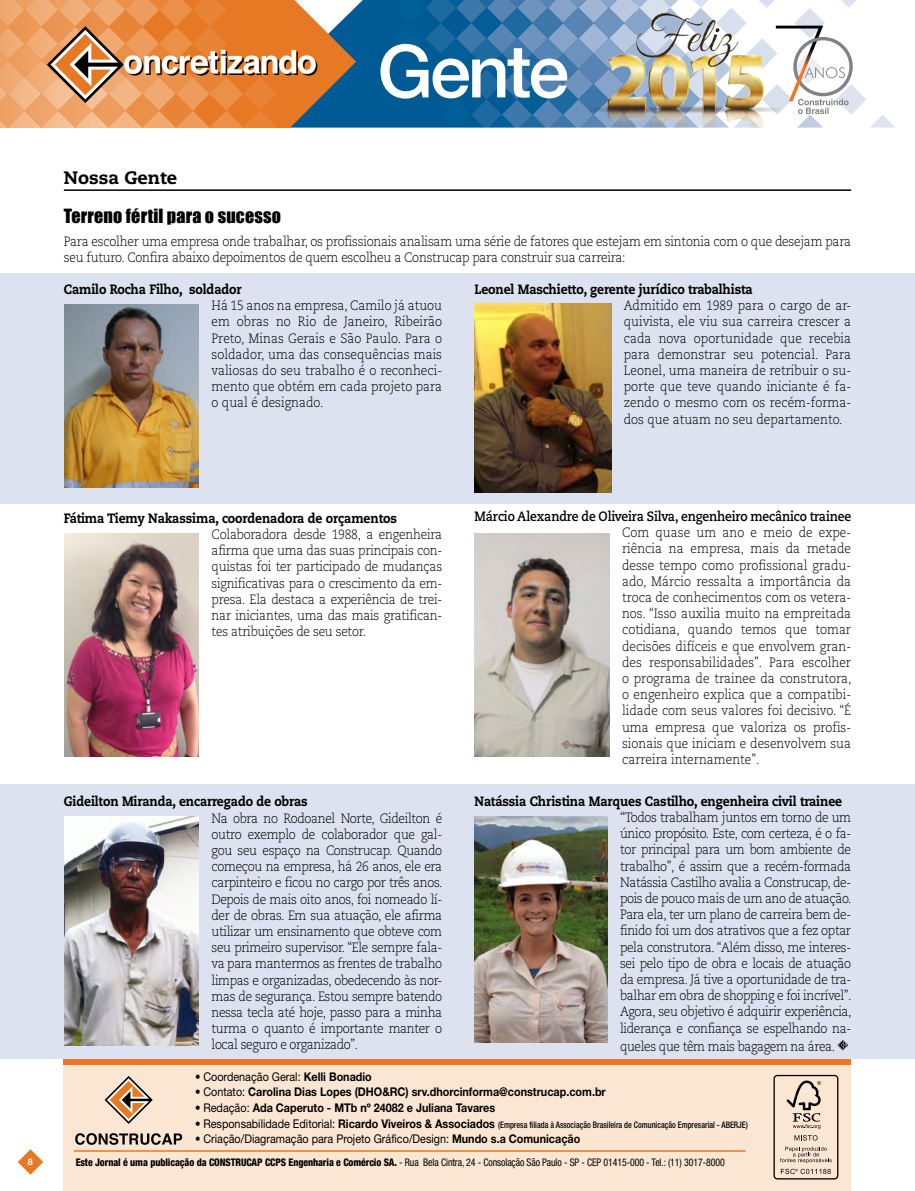
<style>
.page{position:relative;width:915px;height:1191px;background:#fff}
.page>*{position:absolute;margin:0;border:0;box-sizing:border-box;transform-origin:0 0}
.t1{font:500 73.2px "Helvetica Neue LT";letter-spacing:-.04em;color:#fff}
.t2{font:18px "Impact";letter-spacing:.01em;color:#000}
.t3{font:800 18px "Caecilia LT Std";color:#000}
.t4{font:300 13.5px/16.2px "Caecilia LT Std";letter-spacing:-.02em;color:#000;text-align:justify;scale:.9 1}
.t5{font:800 13.5px "Caecilia LT Std";letter-spacing:-.01em;color:#000;scale:.9 1}
.t6{font:700 13.5px "Caecilia LT Std";letter-spacing:-.01em;color:#000;scale:.9 1}
.t7{font:700 12px "Helvetica Neue LT";color:#000;scale:.9 1}
.t8{font:12px "Helvetica Neue LT";color:#000;scale:.9 1}
.t9{font:condensed 10.5px "Helvetica Neue LT";letter-spacing:-.01em;color:#000;scale:.94 1}
.t10{font:500 condensed 9px "Helvetica Neue LT Std";color:#000;scale:.9 1}
.t11{font:700 9px "Helvetica Neue LT";color:#fff}
.s1{font-weight:700}
.s2{font-weight:400}
.s3{font-family:"Helvetica Neue LT";font-weight:400;font-stretch:normal;font-size:12px}
.s4{font-family:"Helvetica Neue LT";font-weight:700;font-stretch:normal;font-size:12px}
.s5{font-weight:800}
</style>
<div class="page">
<svg style="left:18px;top:1149px;width:25px;height:25px"></svg>
<div style="left:0;top:274px;width:914px;height:230px;background:#dce2ef"></div>
<div style="left:0;top:785px;width:914px;height:274px;background:#dce2ef"></div>
<svg style="left:837px;top:1039px;width:11px;height:11px"></svg>
<img style="left:64px;top:817px;width:135px;height:228px">
<div style="left:63px;top:1064px;width:787px;height:127px;background:#fbe6d4"></div>
<div style="left:63px;top:1059px;width:787px;height:5px;background:#e77925"></div>
<svg style="left:773px;top:1074px;width:65px;height:105px"></svg>
<div style="left:232px;top:0;width:402px;height:128px;background:#005a93"></div>
<hr style="left:64px;top:189px;width:786px;height:2px;background:#000">
<hr style="left:74px;top:1150px;width:671px;height:1px;background:#e77925">
<svg style="left:0;top:0;width:356px;height:128px;background:#d6915c"></svg>
<img style="left:474px;top:534px;width:135px;height:222px">
<img style="left:64px;top:305px;width:135px;height:183px">
<img style="left:64px;top:534px;width:135px;height:222px">
<img style="left:474px;top:303px;width:137px;height:189px">
<img style="left:474px;top:817px;width:133px;height:225px">
<svg style="left:75px;top:1133px;width:107px;height:11px"></svg>
<svg style="left:105px;top:1076px;width:48px;height:48px"></svg>
<svg style="left:395px;top:0;width:501px;height:128px"></svg>
<h1 class="t1" style="left:377px;top:28px;width:193px">Gente</h1>
<h2 class="t3" style="left:64px;top:166px;width:115px">Nossa Gente</h2>
<h2 class="t2" style="left:64px;top:202px;width:218px">Terreno fértil para o sucesso</h2>
<p class="t4" style="left:64px;top:234px;width:875px">Para escolher uma empresa onde trabalhar, os profissionais analisam uma série de fatores que estejam em sintonia com o que desejam para seu futuro. Confira abaixo depoimentos de quem escolheu a Construcap para construir sua carreira:</p>
<p class="t5" style="left:64px;top:281px;width:199px">Camilo Rocha Filho, soldador</p>
<p class="t4" style="left:211px;top:298px;width:258px">Há 15 anos na empresa, Camilo já atuou em obras no Rio de Janeiro, Ribeirão Preto, Minas Gerais e São Paulo. Para o soldador, uma das consequências mais valiosas do seu trabalho é o reconheci&shy;mento que obtém em cada projeto para o qual é designado.</p>
<p class="t5" style="left:474px;top:281px;width:310px">Leonel Maschietto, gerente jurídico trabalhista</p>
<p class="t4" style="left:623px;top:298px;width:254px">Admitido em 1989 para o cargo de ar&shy;quivista, ele viu sua carreira crescer a cada nova oportunidade que recebia para demonstrar seu potencial. Para Leonel, uma maneira de retribuir o su&shy;porte que teve quando iniciante é fa&shy;zendo o mesmo com os recém-forma&shy;dos que atuam no seu departamento.</p>
<p class="t11" style="left:28px;top:1156px;width:7px">8</p>
<p class="t5" style="left:64px;top:509px;width:371px">Fátima Tiemy Nakassima, coordenadora de orçamentos</p>
<p class="t4" style="left:211px;top:526px;width:257px">Colaboradora desde 1988, a engenheira afirma que uma das suas principais con&shy;quistas foi ter participado de mudanças significativas para o crescimento da em&shy;presa. Ela destaca a experiência de trei&shy;nar iniciantes, uma das mais gratifican&shy;tes atribuições de seu setor.</p>
<p class="t5" style="left:64px;top:793px;width:272px">Gideilton Miranda, encarregado de obras</p>
<p class="t4" style="left:211px;top:810px;width:258px">Na obra no Rodoanel Norte, Gideilton é outro exemplo de colaborador que gal&shy;gou seu espaço na Construcap. Quando começou na empresa, há 26 anos, ele era carpinteiro e ficou no cargo por três anos.<br>Depois de mais oito anos, foi nomeado lí&shy;der de obras. Em sua atuação, ele afirma utilizar um ensinamento que obteve com seu primeiro supervisor. “Ele sempre fala&shy;va para mantermos as frentes de trabalho limpas e organizadas, obedecendo às nor&shy;mas de segurança. Estou sempre batendo nessa tecla até hoje, passo para a minha turma o quanto é importante manter o local seguro e organizado”.</p>
<p class="t6" style="left:474px;top:508px;width:420px">Márcio Alexandre de Oliveira Silva, engenheiro mecânico trainee</p>
<p class="t4" style="left:622px;top:525px;width:256px">Com quase um ano e meio de expe&shy;riência na empresa, mais da metade desse tempo como profissional gradu&shy;ado, Márcio ressalta a importância da troca de conhecimentos com os vetera&shy;nos. “Isso auxilia muito na empreitada cotidiana, quando temos que tomar decisões difíceis e que envolvem gran&shy;des responsabilidades”. Para escolher o programa de trainee da construtora, o engenheiro explica que a compatibi&shy;lidade com seus valores foi decisivo. “É uma empresa que valoriza os profis&shy;sionais que iniciam e desenvolvem sua carreira internamente”.</p>
<p class="t5" style="left:474px;top:792px;width:410px">Natássia Christina Marques Castilho, engenheira civil trainee</p>
<p class="t4" style="left:620px;top:809px;width:259px">“Todos trabalham juntos em torno de um único propósito. Este, com certeza, é o fa&shy;tor principal para um bom ambiente de trabalho”, é assim que a recém-formada Natássia Castilho avalia a Construcap, de&shy;pois de pouco mais de um ano de atuação.<br>Para ela, ter um plano de carreira bem de&shy;finido foi um dos atrativos que a fez optar pela construtora. “Além disso, me interes&shy;sei pelo tipo de obra e locais de atuação da empresa. Já tive a oportunidade de tra&shy;balhar em obra de shopping e foi incrível”.<br>Agora, seu objetivo é adquirir experiência, liderança e confiança se espelhando na-</p>
<p class="t4" style="left:620px;top:1038px;width:240px">queles que têm mais bagagem na área.</p>
<p class="t8" style="left:195px;top:1069px;width:198px">• Coordenação Geral: <span class="s1">Kelli Bonadio</span></p>
<p class="t7" style="left:195px;top:1084px;width:458px"><span class="s2">• Contato:</span> Carolina Dias Lopes (DHO&amp;RC) srv.dhorcinforma@construcap.com.br</p>
<p class="t7" style="left:195px;top:1100px;width:335px"><span class="s2">• Redação:</span> Ada Caperuto - MTb nº 24082 e Juliana Tavares</p>
<p class="t10" style="left:195px;top:1119px;width:615px"><span class="s3">• Responsabilidade Editorial:</span> <span class="s4">Ricardo Viveiros &amp; Associados</span> (Empresa filiada à Associação Brasileira de Comunicação Empresarial - ABERJE)</p>
<p class="t8" style="left:195px;top:1132px;width:429px">• Criação/Diagramação para Projeto Gráfico/Design: <span class="s1">Mundo s.a Comunicação</span></p>
<p class="t9" style="left:76px;top:1156px;width:691px"><span class="s5">Este Jornal é uma publicação da CONSTRUCAP CCPS Engenharia e Comércio SA.</span> - Rua Bela Cintra, 24 - Consolação São Paulo - SP - CEP 01415-000 - Tel.: (11) 3017-8000</p>
</div>
